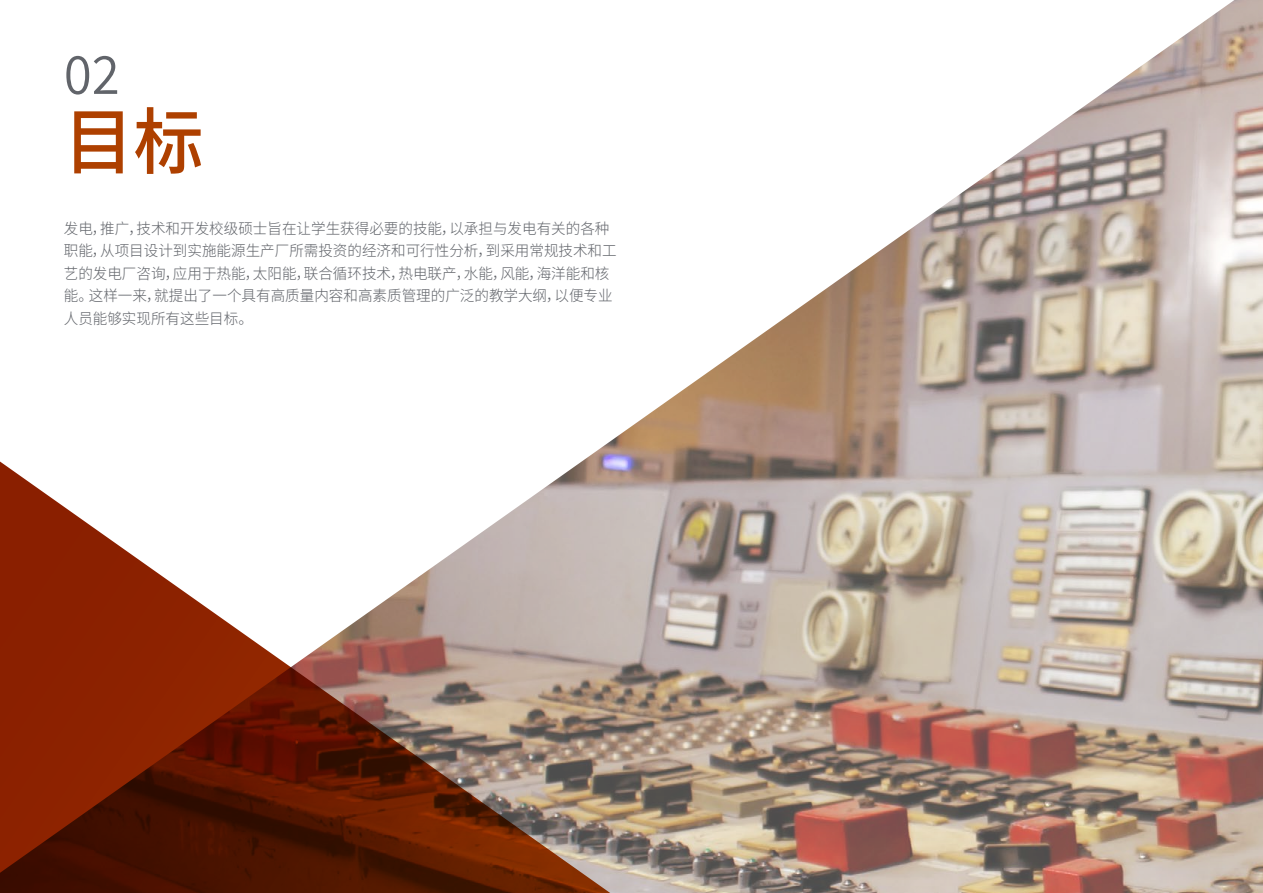
<style>
.page{position:relative;width:1263px;height:893px;background:#fff}
.page>*{position:absolute;margin:0;border:0;box-sizing:border-box;transform-origin:0 0}
.t1{font:500 72px "Source Han Sans CN";color:#ae4000}
.t2{font:52.5px "Source Han Sans CN";color:#61646a}
.t3{font:300 15px/22.5px "Source Han Sans CN";color:#61646a}
</style>
<div class="page">
<img style="left:604px;top:0;width:659px;height:893px">
<svg style="left:0;top:446px;width:640px;height:447px"></svg>
<h2 class="t2" style="left:64px;top:45px;width:57px">02</h2>
<h1 class="t1" style="left:64px;top:101px;width:141px">目标</h1>
<p class="t3" style="left:64px;top:217px;width:554px">发电，推广，技术和开发校级硕士旨在让学生获得必要的技能，以承担与发电有关的各种职能，从项目设计到实施能源生产厂所需投资的经济和可行性分析，到采用常规技术和工艺的发电厂咨询，应用于热能，太阳能，联合循环技术，热电联产，水能，风能，海洋能和核能。这样一来，就提出了一个具有高质量内容和高素质管理的广泛的教学大纲，以便专业人员能够实现所有这些目标。</p>
</div>
